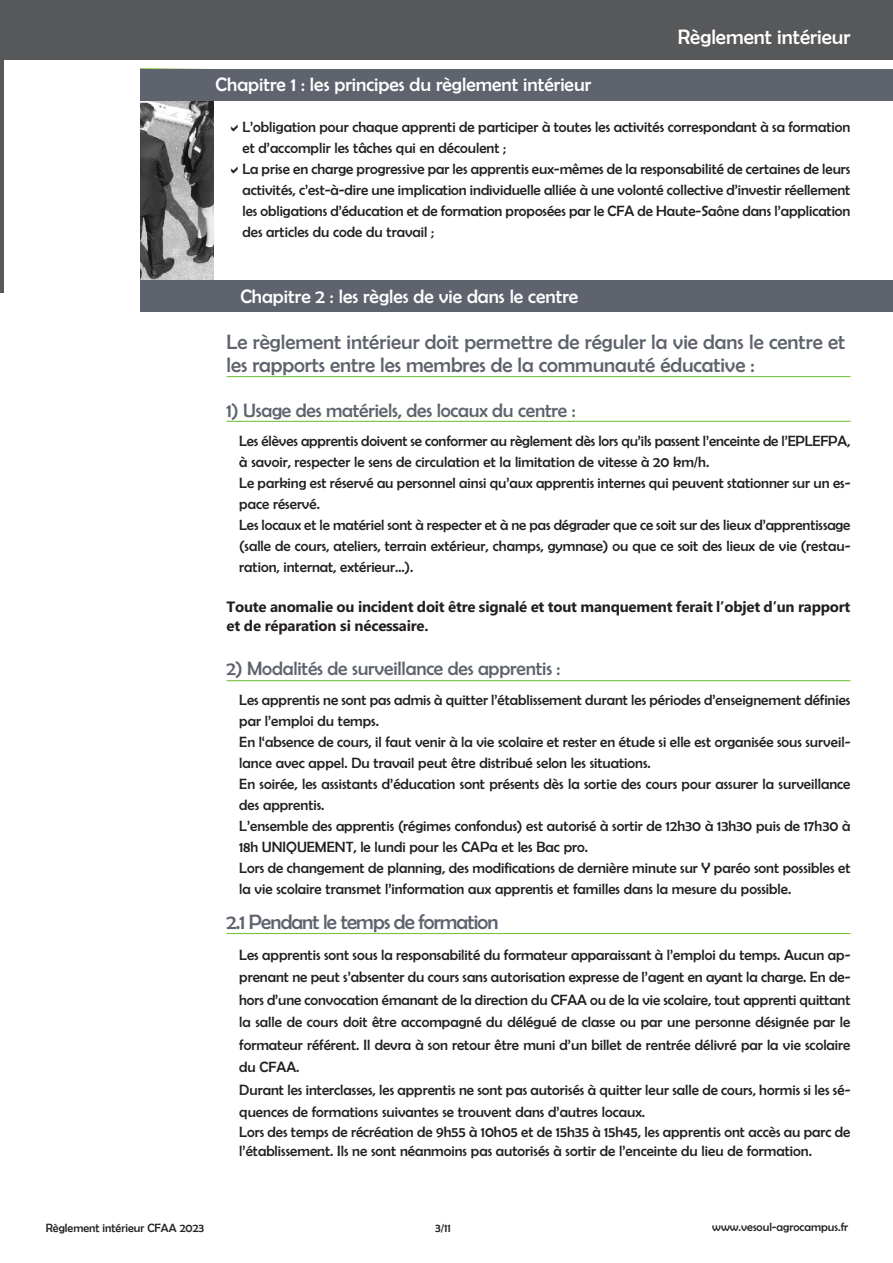
<style>
.page{position:relative;width:893px;height:1263px;background:#fff}
.page>*{position:absolute;margin:0;border:0;box-sizing:border-box;transform-origin:0 0}
.t1{font:21px/22.5px "Berlin Sans FB";letter-spacing:-.005em;color:#5e636d}
.t2{font:21px "Berlin Sans FB";letter-spacing:-.04em;color:#5e636d}
.t3{font:21px "Berlin Sans FB";color:#fff}
.t4{font:19.5px "Berlin Sans FB";color:#fff}
.t5{font:19.5px "Berlin Sans FB";letter-spacing:-.01em;color:#5e636d}
.t6{font:15px/21px "Berlin Sans FB";color:#231f20}
.t7{font:700 15px/19.5px "Gadugi";letter-spacing:-.015em;color:#231f20}
.t8{font:12px "Berlin Sans FB";color:#231f20}
</style>
<div class="page">
<img style="left:141px;top:100px;width:72px;height:181px">
<div style="left:141px;top:69px;width:752px;height:31px;background:#5e636d"></div>
<hr style="left:226px;top:376px;width:624px;height:1px;background:#7bc142">
<hr style="left:226px;top:421px;width:624px;height:1px;background:#7bc142">
<hr style="left:226px;top:680px;width:624px;height:1px;background:#7bc142">
<hr style="left:226px;top:933px;width:624px;height:1px;background:#7bc142">
<div style="left:141px;top:281px;width:752px;height:31px;background:#5e636d"></div>
<hr style="left:0;top:0;width:3px;height:292px;background:#57585a">
<div style="left:0;top:0;width:893px;height:60px;background:#57585a"></div>
<h2 class="t4" style="left:216px;top:78px;width:377px">Chapitre 1 : les principes du règlement intérieur</h2>
<h1 class="t3" style="left:678px;top:30px;width:174px">Règlement intérieur</h1>
<p class="t6" style="left:242px;top:117px;width:609px">L’obligation pour chaque apprenti de participer à toutes les activités correspondant à sa formation et d’accomplir les tâches qui en découlent ;<br>La prise en charge progressive par les apprentis eux-mêmes de la responsabilité de certaines de leurs activités, c’est-à-dire une implication individuelle alliée à une volonté collective d’investir réellement les obligations d’éducation et de formation proposées par le CFA de Haute-Saône dans l’application des articles du code du travail ;</p>
<h2 class="t4" style="left:240px;top:290px;width:339px">Chapitre 2 : les règles de vie dans le centre</h2>
<h1 class="t1" style="left:226px;top:332px;width:620px">Le règlement intérieur doit permettre de réguler la vie dans le centre et les rapports entre les membres de la communauté éducative :</h1>
<h2 class="t5" style="left:226px;top:403px;width:351px">1) Usage des matériels, des locaux du centre :</h2>
<p class="t6" style="left:239px;top:432px;width:613px">Les élèves apprentis doivent se conformer au règlement dès lors qu’ils passent l’enceinte de l’EPLEFPA, à savoir, respecter le sens de circulation et la limitation de vitesse à 20 km/h.<br>Le parking est réservé au personnel ainsi qu’aux apprentis internes qui peuvent stationner sur un es&shy;pace réservé.<br>Les locaux et le matériel sont à respecter et à ne pas dégrader que ce soit sur des lieux d’apprentissage (salle de cours, ateliers, terrain extérieur, champs, gymnase) ou que ce soit des lieux de vie (restau&shy;ration, internat, extérieur…).</p>
<p class="t7" style="left:227px;top:598px;width:625px">Toute anomalie ou incident doit être signalé et tout manquement ferait l’objet d’un rapport et de réparation si nécessaire.</p>
<h2 class="t5" style="left:226px;top:662px;width:336px">2) Modalités de surveillance des apprentis :</h2>
<p class="t6" style="left:239px;top:690px;width:613px">Les apprentis ne sont pas admis à quitter l’établissement durant les périodes d’enseignement définies par l’emploi du temps.<br>En l‘absence de cours, il faut venir à la vie scolaire et rester en étude si elle est organisée sous surveil&shy;lance avec appel. Du travail peut être distribué selon les situations.<br>En soirée, les assistants d’éducation sont présents dès la sortie des cours pour assurer la surveillance des apprentis.<br>L’ensemble des apprentis (régimes confondus) est autorisé à sortir de 12h30 à 13h30 puis de 17h30 à 18h UNIQUEMENT, le lundi pour les CAPa et les Bac pro.<br>Lors de changement de planning, des modifications de dernière minute sur Y paréo sont possibles et la vie scolaire transmet l’information aux apprentis et familles dans la mesure du possible.</p>
<h1 class="t2" style="left:226px;top:914px;width:273px">2.1 Pendant le temps de formation</h1>
<p class="t6" style="left:239px;top:944px;width:613px;line-height:22.5px">Les apprentis sont sous la responsabilité du formateur apparaissant à l’emploi du temps. Aucun ap&shy;prenant ne peut s’absenter du cours sans autorisation expresse de l’agent en ayant la charge. En de&shy;hors d’une convocation émanant de la direction du CFAA ou de la vie scolaire, tout apprenti quittant la salle de cours doit être accompagné du délégué de classe ou par une personne désignée par le formateur référent. Il devra à son retour être muni d’un billet de rentrée délivré par la vie scolaire du CFAA.<br>Durant les interclasses, les apprentis ne sont pas autorisés à quitter leur salle de cours, hormis si les sé&shy;quences de formations suivantes se trouvent dans d’autres locaux.</p>
<p class="t6" style="left:239px;top:1123px;width:613px;line-height:19.5px">Lors des temps de récréation de 9h55 à 10h05 et de 15h35 à 15h45, les apprentis ont accès au parc de l’établissement. Ils ne sont néanmoins pas autorisés à sortir de l’enceinte du lieu de formation.</p>
<p class="t8" style="left:46px;top:1222px;width:160px">Règlement intérieur CFAA 2023</p>
<p class="t8" style="left:435px;top:1222px;width:17px">3/11</p>
<p class="t8" style="left:712px;top:1223px;width:137px">www.vesoul-agrocampus.fr</p>
</div>
